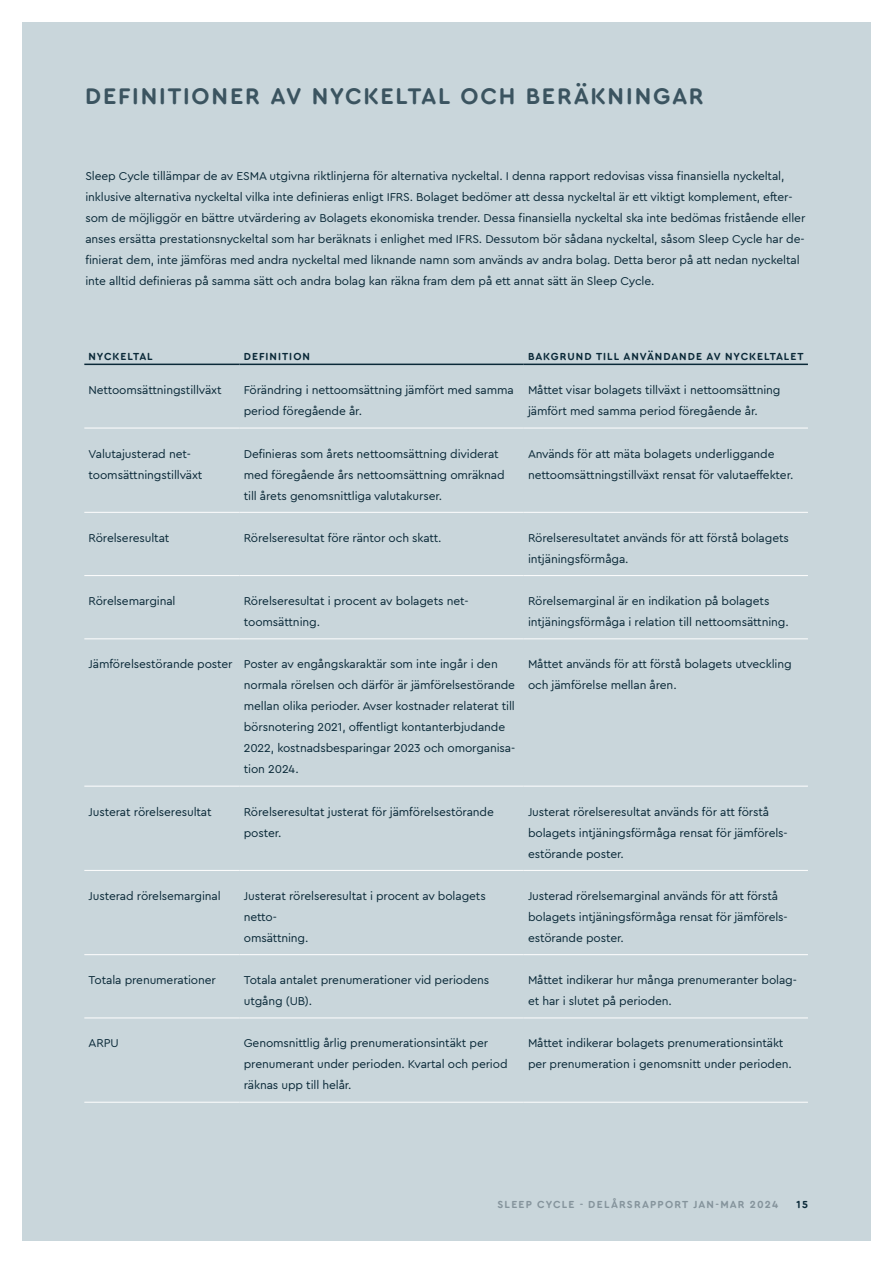
<style>
.page{position:relative;width:893px;height:1263px;background:#fff}
.page>*{position:absolute;margin:0;border:0;box-sizing:border-box;transform-origin:0 0}
.t1{font:700 23.25px "Cera Round Pro";letter-spacing:.075em;color:#3b5460}
.t2{font:12px/21px "Cera Round Pro";letter-spacing:-.01em;color:#0a2938}
.t3{font:700 10.5px "Cera Round Pro";letter-spacing:.09em;color:#0a2938}
.t4{font:700 10.5px "Cera Round Pro";letter-spacing:.12em;color:#85949c}
</style>
<div class="page">
<div style="left:22px;top:22px;width:849px;height:1219px;background:#c9d6db"></div>
<hr style="left:84px;top:428px;width:156px;height:1px;background:#fff">
<hr style="left:240px;top:428px;width:284px;height:1px;background:#fff">
<hr style="left:524px;top:428px;width:284px;height:1px;background:#fff">
<hr style="left:84px;top:512px;width:156px;height:1px;background:#fff">
<hr style="left:240px;top:512px;width:284px;height:1px;background:#fff">
<hr style="left:524px;top:512px;width:284px;height:1px;background:#fff">
<hr style="left:84px;top:575px;width:156px;height:1px;background:#fff">
<hr style="left:240px;top:575px;width:284px;height:1px;background:#fff">
<hr style="left:524px;top:575px;width:284px;height:1px;background:#fff">
<hr style="left:84px;top:638px;width:156px;height:1px;background:#fff">
<hr style="left:240px;top:638px;width:284px;height:1px;background:#fff">
<hr style="left:524px;top:638px;width:284px;height:1px;background:#fff">
<hr style="left:84px;top:786px;width:156px;height:1px;background:#fff">
<hr style="left:240px;top:786px;width:284px;height:1px;background:#fff">
<hr style="left:524px;top:786px;width:284px;height:1px;background:#fff">
<hr style="left:84px;top:870px;width:156px;height:1px;background:#fff">
<hr style="left:240px;top:870px;width:284px;height:1px;background:#fff">
<hr style="left:524px;top:870px;width:284px;height:1px;background:#fff">
<hr style="left:84px;top:1018px;width:156px;height:1px;background:#fff">
<hr style="left:240px;top:1018px;width:284px;height:1px;background:#fff">
<hr style="left:524px;top:1018px;width:284px;height:1px;background:#fff">
<hr style="left:84px;top:364px;width:156px;height:1px;background:#0a2938">
<hr style="left:240px;top:364px;width:284px;height:1px;background:#0a2938">
<hr style="left:524px;top:364px;width:284px;height:1px;background:#0a2938">
<hr style="left:84px;top:954px;width:156px;height:1px;background:#fff">
<hr style="left:240px;top:954px;width:284px;height:1px;background:#fff">
<hr style="left:524px;top:954px;width:284px;height:1px;background:#fff">
<hr style="left:84px;top:1102px;width:156px;height:1px;background:#fff">
<hr style="left:240px;top:1102px;width:284px;height:1px;background:#fff">
<hr style="left:524px;top:1102px;width:284px;height:1px;background:#fff">
<h1 class="t1" style="left:85px;top:80px;width:620px">DEFINITIONER AV NYCKELTAL OCH BERÄKNINGAR</h1>
<p class="t2" style="left:85px;top:165px;width:721px">Sleep Cycle tillämpar de av ESMA utgivna riktlinjerna för alternativa nyckeltal. I denna rapport redovisas vissa finansiella nyckeltal, inklusive alternativa nyckeltal vilka inte definieras enligt IFRS. Bolaget bedömer att dessa nyckeltal är ett viktigt komplement, efter&shy;som de möjliggör en bättre utvärdering av Bolagets ekonomiska trender. Dessa finansiella nyckeltal ska inte bedömas fristående eller anses ersätta prestationsnyckeltal som har beräknats i enlighet med IFRS. Dessutom bör sådana nyckeltal, såsom Sleep Cycle har de&shy;finierat dem, inte jämföras med andra nyckeltal med liknande namn som används av andra bolag. Detta beror på att nedan nyckeltal inte alltid definieras på samma sätt och andra bolag kan räkna fram dem på ett annat sätt än Sleep Cycle.</p>
<p class="t3" style="left:89px;top:349px;width:66px">NYCKELTAL</p>
<p class="t3" style="left:244px;top:349px;width:68px">DEFINITION</p>
<p class="t3" style="left:528px;top:349px;width:264px">BAKGRUND TILL ANVÄNDANDE AV NYCKELTALET</p>
<p class="t2" style="left:89px;top:379px;width:135px">Nettoomsättningstillväxt</p>
<p class="t2" style="left:244px;top:379px;width:272px">Förändring i nettoomsättning jämfört med samma period föregående år.</p>
<p class="t2" style="left:528px;top:379px;width:254px">Måttet visar bolagets tillväxt i nettoomsättning jämfört med samma period föregående år.</p>
<p class="t2" style="left:89px;top:442px;width:115px">Valutajusterad net&shy;toomsättningstillväxt</p>
<p class="t2" style="left:244px;top:442px;width:262px">Definieras som årets nettoomsättning dividerat med föregående års nettoomsättning omräknad till årets genomsnittliga valutakurser.</p>
<p class="t2" style="left:528px;top:442px;width:267px">Används för att mäta bolagets underliggande nettoomsättningstillväxt rensat för valutaeffekter.</p>
<p class="t2" style="left:89px;top:527px;width:82px">Rörelseresultat</p>
<p class="t2" style="left:244px;top:527px;width:199px">Rörelseresultat före räntor och skatt.</p>
<p class="t2" style="left:528px;top:527px;width:263px">Rörelseresultatet används för att förstå bolagets intjäningsförmåga.</p>
<p class="t2" style="left:89px;top:590px;width:88px">Rörelsemarginal</p>
<p class="t2" style="left:244px;top:590px;width:226px">Rörelseresultat i procent av bolagets net&shy;toomsättning.</p>
<p class="t2" style="left:528px;top:590px;width:262px">Rörelsemarginal är en indikation på bolagets intjäningsförmåga i relation till nettoomsättning.</p>
<p class="t2" style="left:244px;top:653px;width:273px;text-indent:-155px">Jämförelsestörande poster Poster av engångskaraktär som inte ingår i den normala rörelsen och därför är jämförelsestörande mellan olika perioder. Avser kostnader relaterat till börsnotering 2021, offentligt kontanterbjudande 2022, kostnadsbesparingar 2023 och omorganisa&shy;tion 2024.</p>
<p class="t2" style="left:528px;top:653px;width:265px">Måttet används för att förstå bolagets utveckling och jämförelse mellan åren.</p>
<p class="t2" style="left:89px;top:800px;width:125px">Justerat rörelseresultat</p>
<p class="t2" style="left:244px;top:800px;width:252px">Rörelseresultat justerat för jämförelsestörande poster.</p>
<p class="t2" style="left:528px;top:800px;width:261px">Justerat rörelseresultat används för att förstå bolagets intjäningsförmåga rensat för jämförels&shy;estörande poster.</p>
<p class="t2" style="left:89px;top:885px;width:134px">Justerad rörelsemarginal</p>
<p class="t2" style="left:244px;top:885px;width:244px">Justerat rörelseresultat i procent av bolagets netto-<br>omsättning.</p>
<p class="t2" style="left:528px;top:885px;width:261px">Justerad rörelsemarginal används för att förstå bolagets intjäningsförmåga rensat för jämförels&shy;estörande poster.</p>
<p class="t2" style="left:89px;top:969px;width:129px">Totala prenumerationer</p>
<p class="t2" style="left:244px;top:969px;width:247px">Totala antalet prenumerationer vid periodens utgång (UB).</p>
<p class="t2" style="left:528px;top:969px;width:270px">Måttet indikerar hur många prenumeranter bolag&shy;et har i slutet på perioden.</p>
<p class="t2" style="left:89px;top:1032px;width:32px">ARPU</p>
<p class="t2" style="left:244px;top:1032px;width:265px">Genomsnittlig årlig prenumerationsintäkt per prenumerant under perioden. Kvartal och period räknas upp till helår.</p>
<p class="t2" style="left:528px;top:1032px;width:265px">Måttet indikerar bolagets prenumerationsintäkt per prenumeration i genomsnitt under perioden.</p>
<p class="t4" style="left:497px;top:1197px;width:130px">SLEEP CYCLE - DELÅRSRA</p>
<p class="t4" style="left:650px;top:1197px;width:51px">PPORT JAN</p>
<p class="t4" style="left:715px;top:1197px;width:14px">-MAR</p>
<p class="t4" style="left:750px;top:1197px;width:30px">2024</p>
<p class="t3" style="left:797px;top:1197px;width:13px">15</p>
</div>
